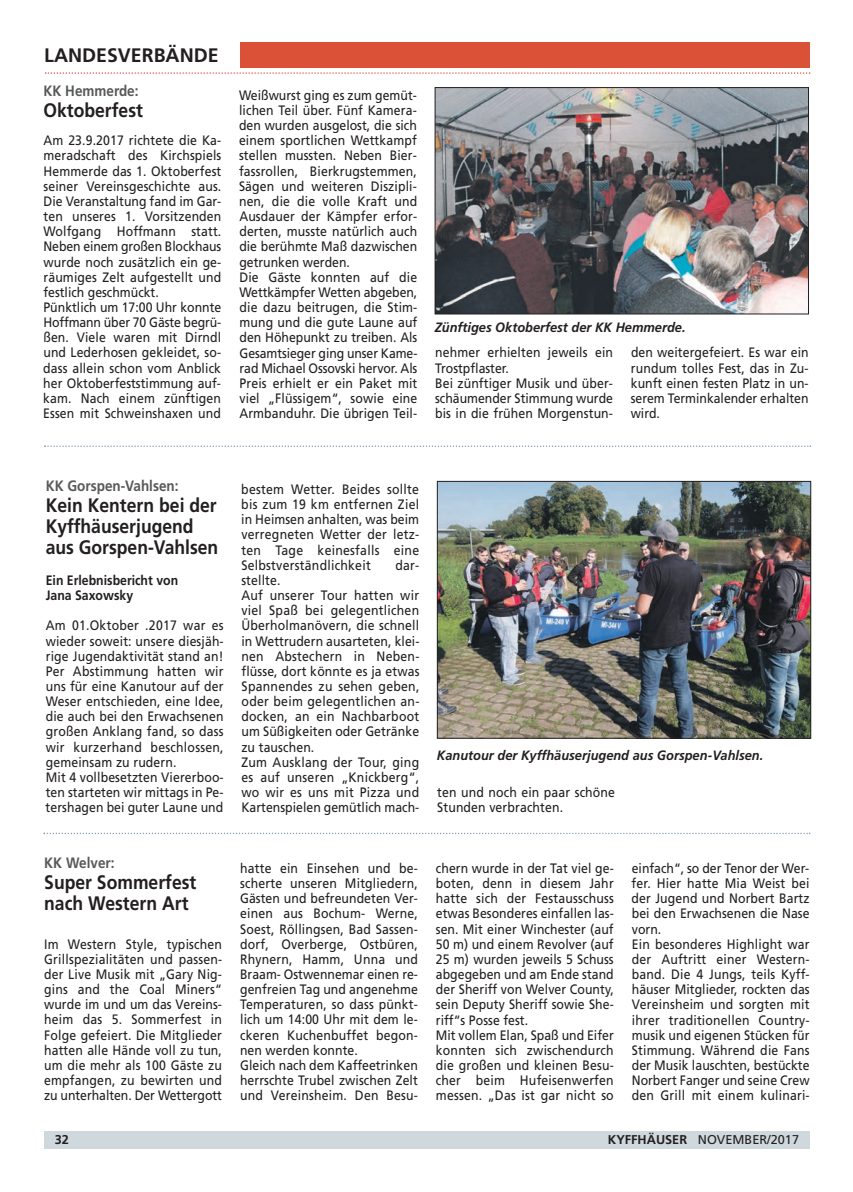
<style>
.page{position:relative;width:853px;height:1192px;background:#fff}
.page>*{position:absolute;margin:0;border:0;box-sizing:border-box;transform-origin:0 0}
.t1{font:700 19.5px/21px "Frutiger LT Std";color:#231f20;scale:.9 1}
.t2{font:700 19.5px "Frutiger LT Std";color:#231f20}
.t3{font:700 15px "Frutiger LT Std";color:#57585a;scale:.9 1}
.t4{font:13.65px/15.1px "Frutiger LT Std";letter-spacing:.01em;color:#231f20;scale:.9 1}
.t5{font:700 13.65px/15.1px "Frutiger LT Std";color:#231f20;scale:.9 1}
.t6{font:italic 700 13.5px "Frutiger LT Std";color:#231f20;scale:.95 1}
.t7{font:12.75px "Frutiger LT Std";color:#231f20}
.t8{font:700 12.75px "Frutiger LT Std";color:#231f20}
.s1{font-weight:700}
</style>
<div class="page">
<div style="left:44px;top:1131px;width:766px;height:17px;background:#cfd8dd"></div>
<div style="left:240px;top:42px;width:570px;height:26px;background:#da5138"></div>
<svg style="left:45px;top:72px;width:765px;height:2px"></svg>
<svg style="left:44px;top:832px;width:766px;height:2px"></svg>
<img style="left:439px;top:483px;width:370px;height:253px">
<div style="left:437px;top:481px;width:374px;height:257px;border:1px solid #231f20"></div>
<svg style="left:44px;top:445px;width:767px;height:2px"></svg>
<img style="left:437px;top:89px;width:370px;height:223px">
<div style="left:435px;top:87px;width:374px;height:227px;border:1px solid #231f20"></div>
<h1 class="t2" style="left:44px;top:47px;width:176px">LANDESVERBÄNDE</h1>
<p class="t3" style="left:44px;top:85px;width:107px">KK Hemmerde:</p>
<h1 class="t1" style="left:44px;top:101px;width:112px">Oktoberfest</h1>
<p class="t4" style="left:43px;top:134px;width:199px">Am 23.9.2017 richtete die Ka&shy;meradschaft des Kirchspiels<br>Hemmerde das 1. Oktoberfest seiner Vereinsgeschichte aus.<br>Die Veranstaltung fand im Gar&shy;ten unseres 1. Vorsitzenden<br>Wolfgang Hoffmann statt.<br>Neben einem großen Blockhaus wurde noch zusätzlich ein ge&shy;räumiges Zelt aufgestellt und festlich geschmückt.<br>Pünktlich um 17:00 Uhr konnte<br>Hoffmann über 70 Gäste begrü&shy;ßen. Viele waren mit Dirndl und Lederhosen gekleidet, so&shy;dass allein schon vom Anblick her Oktoberfeststimmung auf&shy;kam. Nach einem zünftigen<br>Essen mit Schweinshaxen und</p>
<p class="t4" style="left:239px;top:88px;width:200px">Weißwurst ging es zum gemüt&shy;lichen Teil über. Fünf Kamera&shy;den wurden ausgelost, die sich einem sportlichen Wettkampf stellen mussten. Neben Bier&shy;fassrollen, Bierkrugstemmen,<br>Sägen und weiteren Diszipli&shy;nen, die die volle Kraft und<br>Ausdauer der Kämpfer erfor&shy;derten, musste natürlich auch die berühmte Maß dazwischen getrunken werden.<br>Die Gäste konnten auf die<br>Wettkämpfer Wetten abgeben, die dazu beitrugen, die Stim&shy;mung und die gute Laune auf den Höhepunkt zu treiben. Als<br>Gesamtsieger ging unser Kame&shy;rad Michael Ossovski hervor. Als<br>Preis erhielt er ein Paket mit viel „Flüssigem“, sowie eine<br>Armbanduhr. Die übrigen Teil-</p>
<p class="t6" style="left:435px;top:322px;width:266px">Zünftiges Oktoberfest der KK Hemmerde.</p>
<p class="t4" style="left:435px;top:346px;width:199px">nehmer erhielten jeweils ein<br>Trostpflaster.<br>Bei zünftiger Musik und über&shy;schäumender Stimmung wurde bis in die frühen Morgenstun-</p>
<p class="t4" style="left:631px;top:346px;width:199px;text-align:justify">den weitergefeiert. Es war ein rundum tolles Fest, das in Zu&shy;kunft einen festen Platz in un&shy;serem Terminkalender erhalten wird.</p>
<p class="t3" style="left:46px;top:480px;width:149px">KK Gorspen-Vahlsen:</p>
<h1 class="t1" style="left:46px;top:496px;width:193px">Kein Kentern bei der<br>Kyffhäuserjugend aus Gorspen-Vahlsen</h1>
<p class="t5" style="left:46px;top:573px;width:149px">Ein Erlebnisbericht von<br>Jana Saxowsky</p>
<p class="t4" style="left:46px;top:619px;width:199px">Am 01.Oktober .2017 war es wieder soweit: unsere diesjäh&shy;rige Jugendaktivität stand an!<br>Per Abstimmung hatten wir uns für eine Kanutour auf der<br>Weser entschieden, eine Idee, die auch bei den Erwachsenen großen Anklang fand, so dass wir kurzerhand beschlossen, gemeinsam zu rudern.<br>Mit 4 vollbesetzten Viererboo&shy;ten starteten wir mittags in Pe&shy;tershagen bei guter Laune und</p>
<p class="t3" style="left:44px;top:856px;width:80px">KK Welver:</p>
<h1 class="t1" style="left:44px;top:873px;width:171px">Super Sommerfest nach Western Art</h1>
<p class="t4" style="left:44px;top:937px;width:199px;text-align:justify">Im Western Style, typischen Grillspezialitäten und passen&shy;der Live Musik mit „Gary Nig&shy;gins and the Coal Miners“ wurde im und um das Vereins&shy;heim das 5. Sommerfest in Folge gefeiert. Die Mitglieder hatten alle Hände voll zu tun, um die mehr als 100 Gäste zu empfangen, zu bewirten und zu unterhalten. Der Wettergott</p>
<p class="t4" style="left:241px;top:482px;width:199px;text-align:justify">bestem Wetter. Beides sollte bis zum 19 km entfernen Ziel in Heimsen anhalten, was beim verregneten Wetter der letz&shy;ten Tage keinesfalls eine Selbstverständlichkeit</p>
<p class="t4" style="left:395px;top:558px;width:28px">dar-</p>
<p class="t4" style="left:241px;top:573px;width:199px">stellte.<br>Auf unserer Tour hatten wir viel Spaß bei gelegentlichen<br>Überholmanövern, die schnell in Wettrudern ausarteten, klei&shy;nen Abstechern in Neben&shy;flüsse, dort könnte es ja etwas<br>Spannendes zu sehen geben, oder beim gelegentlichen an&shy;docken, an ein Nachbarboot um Süßigkeiten oder Getränke zu tauschen.<br>Zum Ausklang der Tour, ging es auf unseren „Knickberg“, wo wir es uns mit Pizza und<br>Kartenspielen gemütlich mach-</p>
<p class="t6" style="left:437px;top:750px;width:345px">Kanutour der Kyffhäuserjugend aus Gorspen-Vahlsen.</p>
<p class="t4" style="left:437px;top:785px;width:199px">ten und noch ein paar schöne<br>Stunden verbrachten.</p>
<p class="t4" style="left:240px;top:861px;width:199px">hatte ein Einsehen und be&shy;scherte unseren Mitgliedern,<br>Gästen und befreundeten Ver&shy;einen aus Bochum- Werne,<br>Soest, Röllingsen, Bad Sassen&shy;dorf, Overberge, Ostbüren,<br>Rhynern, Hamm, Unna und<br>Braam- Ostwennemar einen re&shy;genfreien Tag und angenehme<br>Temperaturen, so dass pünkt&shy;lich um 14:00 Uhr mit dem le&shy;ckeren Kuchenbuffet begon&shy;nen werden konnte.<br>Gleich nach dem Kaffeetrinken herrschte Trubel zwischen Zelt und Vereinsheim. Den Besu-</p>
<p class="t4" style="left:436px;top:861px;width:199px">chern wurde in der Tat viel ge&shy;boten, denn in diesem Jahr hatte sich der Festausschuss etwas Besonderes einfallen las&shy;sen. Mit einer Winchester (auf<br>50 m) und einem Revolver (auf<br>25 m) wurden jeweils 5 Schuss abgegeben und am Ende stand der Sheriff von Welver County, sein Deputy Sheriff sowie She&shy;riff“s Posse fest.<br>Mit vollem Elan, Spaß und Eifer konnten sich zwischendurch die großen und kleinen Besu&shy;cher beim Hufeisenwerfen messen. „Das ist gar nicht so</p>
<p class="t4" style="left:632px;top:861px;width:199px">einfach“, so der Tenor der Wer&shy;fer. Hier hatte Mia Weist bei der Jugend und Norbert Bartz bei den Erwachsenen die Nase vorn.<br>Ein besonderes Highlight war der Auftritt einer Western&shy;band. Die 4 Jungs, teils Kyff&shy;häuser Mitglieder, rockten das<br>Vereinsheim und sorgten mit ihrer traditionellen Country&shy;musik und eigenen Stücken für<br>Stimmung. Während die Fans der Musik lauschten, bestückte<br>Norbert Fanger und seine Crew den Grill mit einem kulinari-</p>
<p class="t8" style="left:55px;top:1134px;width:16px">32</p>
<p class="t7" style="left:608px;top:1134px;width:193px"><span class="s1">KYFFHÄUSER</span> NOVEMBER/2017</p>
</div>
